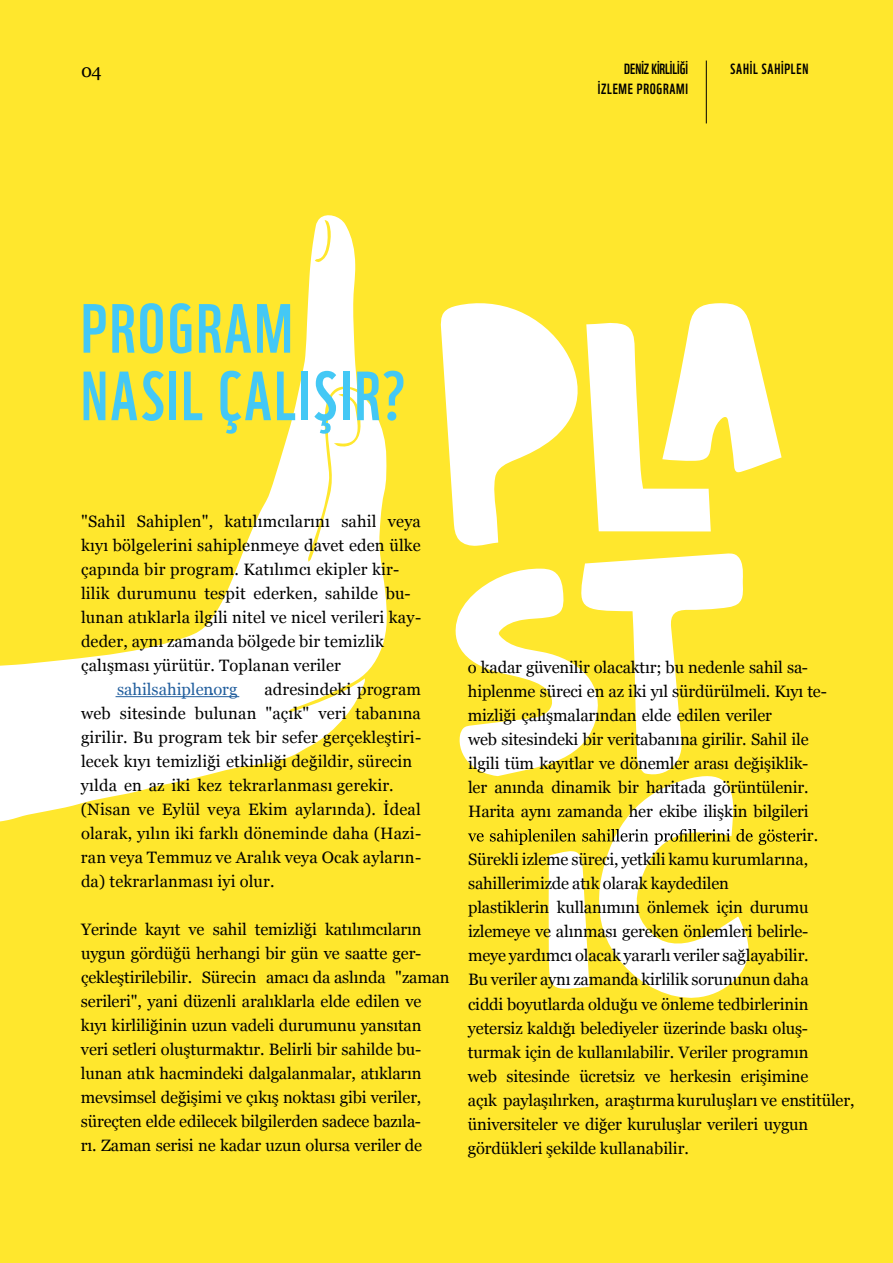
<style>
.page{position:relative;width:893px;height:1263px;background:#ffe72d}
.page>*{position:absolute;margin:0;border:0;box-sizing:border-box;transform-origin:0 0}
.t1{font:67.5px/67.5px "WWF";letter-spacing:.04em;color:#44c8f5}
.t2{font:18px "Georgia";color:#000}
.t3{font:16.5px/24px "Georgia";letter-spacing:-.01em;color:#000}
.t4{font:16.5px/24px "Georgia";letter-spacing:.01em;color:#000}
.t5{font:16.5px "Georgia";color:#215e9e}
.t6{font:14.4px/19.5px "WWF";letter-spacing:.025em;color:#000;text-align:right;scale:1.04 1}
.t7{font:14.4px "WWF";letter-spacing:.05em;color:#000;scale:1.04 1}
</style>
<div class="page">
<svg style="left:0;top:215px;width:387px;height:607px"></svg>
<svg style="left:440px;top:303px;width:138px;height:243px"></svg>
<svg style="left:586px;top:303px;width:196px;height:228px"></svg>
<hr style="left:116px;top:696px;width:123px;height:1px;background:#215e9e">
<svg style="left:455px;top:553px;width:347px;height:445px"></svg>
<hr style="left:706px;top:61px;width:1px;height:62px;background:#000">
<p class="t2" style="left:81px;top:58px;width:22px">04</p>
<p class="t6" style="left:598px;top:58px;width:88px">DENİZ KİRLİLİĞİ<br>İZLEME PROGRAMI</p>
<p class="t7" style="left:730px;top:58px;width:77px">SAHİL SAHİPLEN</p>
<h1 class="t1" style="left:81px;top:288px;width:326px">PROGRAM<br>NASIL ÇALIŞIR?</h1>
<p class="t4" style="left:81px;top:509px;width:342px">"Sahil Sahiplen", katılımcılarını sahil veya kıyı bölgelerini sahiplenmeye davet eden ülke çapında bir program. Katılımcı ekipler kir&shy;lilik durumunu tespit ederken, sahilde bu&shy;lunan atıklarla ilgili nitel ve nicel verileri kay&shy;deder, aynı zamanda bölgede bir temizlik çalışması yürütür. Toplanan veriler</p>
<p class="t5" style="left:117px;top:677px;width:122px">sahilsahiplenorg</p>
<p class="t4" style="left:81px;top:677px;width:342px;text-indent:183px">adresindeki program web sitesinde bulunan "açık" veri tabanına girilir. Bu program tek bir sefer gerçekleştiri&shy;lecek kıyı temizliği etkinliği değildir, sürecin yılda en az iki kez tekrarlanması gerekir. (Nisan ve Eylül veya Ekim aylarında). İdeal olarak, yılın iki farklı döneminde daha (Hazi&shy;ran veya Temmuz ve Aralık veya Ocak ayların&shy;da) tekrarlanması iyi olur.</p>
<p class="t3" style="left:81px;top:917px;width:370px">Yerinde kayıt ve sahil temizliği katılımcıların uygun gördüğü herhangi bir gün ve saatte ger&shy;çekleştirilebilir. Sürecin amacı da aslında "zaman serileri", yani düzenli aralıklarla elde edilen ve kıyı kirliliğinin uzun vadeli durumunu yansıtan veri setleri oluşturmaktır. Belirli bir sahilde bu&shy;lunan atık hacmindeki dalgalanmalar, atıkların mevsimsel değişimi ve çıkış noktası gibi veriler, süreçten elde edilecek bilgilerden sadece bazıla-<br>rı. Zaman serisi ne kadar uzun olursa veriler de</p>
<p class="t5" style="left:210px;top:677px;width:6px">.</p>
<p class="t3" style="left:468px;top:655px;width:342px">o kadar güvenilir olacaktır; bu nedenle sahil sa-</p>
<p class="t3" style="left:468px;top:679px;width:361px">hiplenme süreci en az iki yıl sürdürülmeli. Kıyı te-</p>
<p class="t3" style="left:468px;top:703px;width:306px">mizliği çalışmalarından elde edilen veriler</p>
<p class="t3" style="left:468px;top:727px;width:342px">web sitesindeki bir veritabanına girilir. Sahil ile</p>
<p class="t3" style="left:468px;top:751px;width:342px">ilgili tüm kayıtlar ve dönemler arası değişiklik-</p>
<p class="t3" style="left:468px;top:775px;width:342px">ler anında dinamik bir haritada görüntülenir.</p>
<p class="t3" style="left:468px;top:799px;width:342px">Harita aynı zamanda her ekibe ilişkin bilgileri</p>
<p class="t3" style="left:802px;top:823px;width:18px">ir.</p>
<p class="t3" style="left:468px;top:847px;width:342px">Sürekli izleme süreci, yetkili kamu kurumlarına,</p>
<p class="t3" style="left:468px;top:871px;width:262px">sahillerimizde atık olarak kaydedilen</p>
<p class="t3" style="left:468px;top:895px;width:342px">plastiklerin kullanımını önlemek için durumu</p>
<p class="t3" style="left:468px;top:919px;width:342px">izlemeye ve alınması gereken önlemleri belirle-</p>
<p class="t3" style="left:468px;top:943px;width:342px">meye yardımcı olacak yararlı veriler sağlayabilir.</p>
<p class="t3" style="left:468px;top:967px;width:342px">Bu veriler aynı zamanda kirlilik sorununun daha</p>
<p class="t3" style="left:468px;top:991px;width:342px">ciddi boyutlarda olduğu ve önleme tedbirlerinin</p>
<p class="t3" style="left:468px;top:1015px;width:342px">yetersiz kaldığı belediyeler üzerinde baskı oluş-</p>
<p class="t3" style="left:468px;top:1039px;width:342px">turmak için de kullanılabilir. Veriler programın</p>
<p class="t3" style="left:468px;top:1063px;width:342px">web sitesinde ücretsiz ve herkesin erişimine</p>
<p class="t3" style="left:468px;top:1087px;width:388px">açık paylaşılırken, araştırma kuruluşları ve enstitüler,</p>
<p class="t3" style="left:468px;top:1111px;width:342px">üniversiteler ve diğer kuruluşlar verileri uygun</p>
<p class="t3" style="left:468px;top:1135px;width:223px">gördükleri şekilde kullanabilir.</p>
</div>
